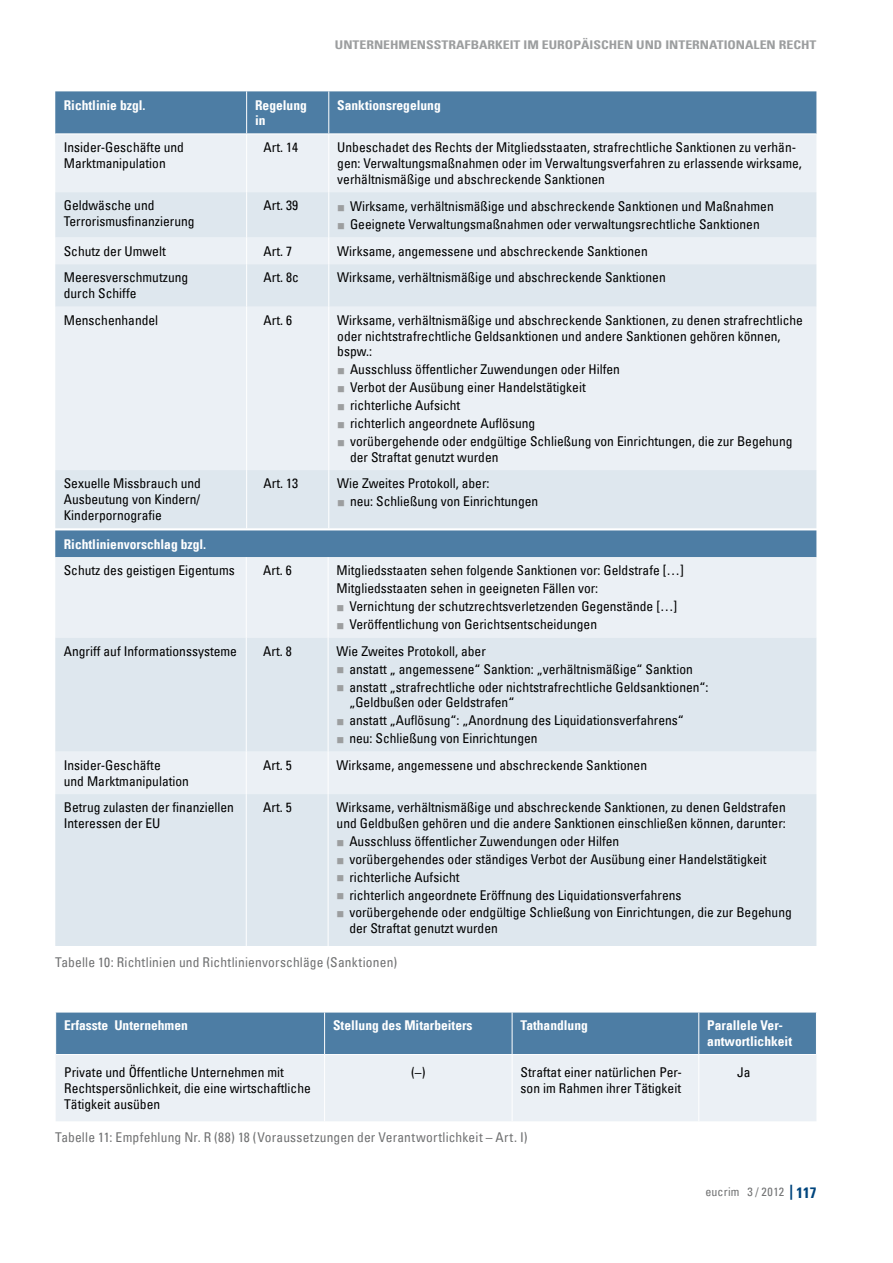
<style>
.page{position:relative;width:893px;height:1263px;background:#fff}
.page>*{position:absolute;margin:0;border:0;box-sizing:border-box;transform-origin:0 0}
.t1{font:condensed 13.5px/15.8px "Univers LT";color:#000}
.t2{font:700 condensed 13.5px/15.8px "Univers LT";color:#fff}
.t3{font:condensed 13.5px "Univers LT";letter-spacing:.015em;color:#707172}
.t4{font:700 condensed 12px "Univers LT";color:#9c9e9f;scale:1.15 1}
.t5{font:condensed 12px "Univers LT";letter-spacing:.015em;color:#707172}
.s1{color:#9c9e9f}
.s2{font-weight:700;font-size:15px;color:#00457d}
</style>
<div class="page">
<div style="left:55px;top:91px;width:761px;height:43px;background:#4d7da4"></div>
<div style="left:55px;top:135px;width:761px;height:57px;background:#ebf0f5"></div>
<svg style="left:55px;top:192px;width:761px;height:336px;background:#e5ecf1"></svg>
<hr style="left:246px;top:91px;width:1px;height:43px;background:#fff">
<hr style="left:328px;top:91px;width:1px;height:43px;background:#fff">
<hr style="left:246px;top:134px;width:1px;height:58px;background:#fff">
<hr style="left:328px;top:134px;width:1px;height:58px;background:#fff">
<hr style="left:246px;top:192px;width:1px;height:45px;background:#fff">
<hr style="left:328px;top:192px;width:1px;height:45px;background:#fff">
<svg style="left:246px;top:237px;width:1px;height:27px"></svg>
<svg style="left:328px;top:237px;width:1px;height:27px"></svg>
<hr style="left:246px;top:264px;width:1px;height:43px;background:#fff">
<hr style="left:328px;top:264px;width:1px;height:43px;background:#fff">
<hr style="left:246px;top:307px;width:1px;height:163px;background:#fff">
<hr style="left:328px;top:307px;width:1px;height:163px;background:#fff">
<hr style="left:246px;top:470px;width:1px;height:58px;background:#fff">
<hr style="left:328px;top:470px;width:1px;height:58px;background:#fff">
<div style="left:55px;top:530px;width:761px;height:27px;background:#4d7da4"></div>
<div style="left:55px;top:557px;width:761px;height:81px;background:#ebf0f5"></div>
<svg style="left:55px;top:638px;width:761px;height:308px;background:#dfe8ee"></svg>
<hr style="left:246px;top:557px;width:1px;height:81px;background:#fff">
<hr style="left:328px;top:557px;width:1px;height:81px;background:#fff">
<hr style="left:246px;top:638px;width:1px;height:114px;background:#fff">
<hr style="left:328px;top:638px;width:1px;height:114px;background:#fff">
<hr style="left:246px;top:752px;width:1px;height:42px;background:#fff">
<hr style="left:328px;top:752px;width:1px;height:42px;background:#fff">
<hr style="left:246px;top:794px;width:1px;height:152px;background:#fff">
<hr style="left:328px;top:794px;width:1px;height:152px;background:#fff">
<div style="left:56px;top:1013px;width:760px;height:41px;background:#4d7da4"></div>
<div style="left:56px;top:1055px;width:760px;height:66px;background:#ebf0f5"></div>
<hr style="left:324px;top:1012px;width:1px;height:42px;background:#fff">
<hr style="left:512px;top:1012px;width:1px;height:42px;background:#fff">
<hr style="left:698px;top:1012px;width:1px;height:42px;background:#fff">
<hr style="left:324px;top:1055px;width:1px;height:66px;background:#fff">
<hr style="left:512px;top:1055px;width:1px;height:66px;background:#fff">
<hr style="left:698px;top:1055px;width:1px;height:66px;background:#fff">
<p class="t4" style="left:335px;top:38px;width:51px">Unternehme</p>
<p class="t4" style="left:417px;top:38px;width:35px">nsstrafbar</p>
<p class="t4" style="left:495px;top:38px;width:48px">keit im eur</p>
<p class="t4" style="left:565px;top:38px;width:29px">opäische</p>
<p class="t4" style="left:624px;top:38px;width:149px">n und internationalen Rech</p>
<p class="t4" style="left:809px;top:38px;width:7px">t</p>
<p class="t2" style="left:64px;top:97px;width:83px">Richtlinie bzgl.</p>
<p class="t2" style="left:255px;top:97px;width:53px">Regelung in</p>
<p class="t2" style="left:337px;top:97px;width:105px">Sanktionsregelung</p>
<p class="t1" style="left:64px;top:139px;width:122px">Insider-Geschäfte und<br>Marktmanipulation</p>
<p class="t1" style="left:264px;top:139px;width:36px">Art. 14</p>
<p class="t1" style="left:337px;top:139px;width:466px">Unbeschadet des Rechts der Mitgliedsstaaten, strafrechtliche Sanktionen zu verhän&shy;gen: Verwaltungsmaßnahmen oder im Verwaltungsverfahren zu erlassende wirksame, verhältnismäßige und abschreckende Sanktionen</p>
<p class="t1" style="left:64px;top:198px;width:132px">Geldwäsche und<br>Terrorismusfinanzierung</p>
<p class="t1" style="left:264px;top:198px;width:36px">Art. 39</p>
<p class="t1" style="left:337px;top:198px;width:438px"><span class="s1">■</span> Wirksame, verhältnismäßige und abschreckende Sanktionen und Maßnahmen</p>
<p class="t1" style="left:337px;top:216px;width:424px"><span class="s1">■</span> Geeignete Verwaltungsmaßnahmen oder verwaltungsrechtliche Sanktionen</p>
<p class="t1" style="left:64px;top:243px;width:103px">Schutz der Umwelt</p>
<p class="t1" style="left:264px;top:243px;width:30px">Art. 7</p>
<p class="t1" style="left:337px;top:243px;width:312px">Wirksame, angemessene und abschreckende Sanktionen</p>
<p class="t1" style="left:64px;top:270px;width:126px">Meeresverschmutzung durch Schiffe</p>
<p class="t1" style="left:264px;top:270px;width:37px">Art. 8c</p>
<p class="t1" style="left:337px;top:270px;width:330px">Wirksame, verhältnismäßige und abschreckende Sanktionen</p>
<p class="t1" style="left:64px;top:312px;width:96px">Menschenhandel</p>
<p class="t1" style="left:264px;top:312px;width:30px">Art. 6</p>
<p class="t1" style="left:337px;top:312px;width:467px">Wirksame, verhältnismäßige und abschreckende Sanktionen, zu denen strafrechtliche oder nichtstrafrechtliche Geldsanktionen und andere Sanktionen gehören können, bspw.:</p>
<p class="t1" style="left:337px;top:361px;width:284px"><span class="s1">■</span> Ausschluss öffentlicher Zuwendungen oder Hilfen</p>
<p class="t1" style="left:337px;top:379px;width:250px"><span class="s1">■</span> Verbot der Ausübung einer Handelstätigkeit</p>
<p class="t1" style="left:337px;top:397px;width:124px"><span class="s1">■</span> richterliche Aufsicht</p>
<p class="t1" style="left:337px;top:415px;width:199px"><span class="s1">■</span> richterlich angeordnete Auflösung</p>
<p class="t1" style="left:350px;top:433px;width:444px;text-indent:-13px"><span class="s1">■</span> vorübergehende oder endgültige Schließung von Einrichtungen, die zur Begehung der Straftat genutzt wurden</p>
<p class="t1" style="left:64px;top:475px;width:139px;text-align:justify">Sexuelle Missbrauch und Ausbeutung von Kindern/ Kinderpornografie</p>
<p class="t1" style="left:264px;top:475px;width:36px">Art. 13</p>
<p class="t1" style="left:337px;top:475px;width:154px">Wie Zweites Protokoll, aber:</p>
<p class="t1" style="left:337px;top:493px;width:202px"><span class="s1">■</span> neu: Schließung von Einrichtungen</p>
<p class="t2" style="left:64px;top:536px;width:144px">Richtlinienvorschlag bzgl.</p>
<p class="t1" style="left:64px;top:563px;width:172px">Schutz des geistigen Eigentums</p>
<p class="t1" style="left:263px;top:563px;width:30px">Art. 6</p>
<p class="t1" style="left:337px;top:561px;width:349px;line-height:17.9px">Mitgliedsstaaten sehen folgende Sanktionen vor: Geldstrafe […]<br>Mitgliedsstaaten sehen in geeigneten Fällen vor:</p>
<p class="t1" style="left:337px;top:598px;width:342px"><span class="s1">■</span> Vernichtung der schutzrechtsverletzenden Gegenstände […]</p>
<p class="t1" style="left:337px;top:616px;width:262px"><span class="s1">■</span> Veröffentlichung von Gerichtsentscheidungen</p>
<p class="t1" style="left:64px;top:643px;width:175px">Angriff auf Informationssysteme</p>
<p class="t1" style="left:263px;top:643px;width:30px">Art. 8</p>
<p class="t1" style="left:337px;top:643px;width:151px">Wie Zweites Protokoll, aber</p>
<p class="t1" style="left:337px;top:661px;width:358px"><span class="s1">■</span> anstatt „ angemessene“ Sanktion: „verhältnismäßige“ Sanktion</p>
<p class="t1" style="left:349px;top:679px;width:361px;text-indent:-13px"><span class="s1">■</span> anstatt „strafrechtliche oder nichtstrafrechtliche Geldsanktionen“: „Geldbußen oder Geldstrafen“</p>
<p class="t1" style="left:337px;top:712px;width:349px"><span class="s1">■</span> anstatt „Auflösung“: „Anordnung des Liquidationsverfahrens“</p>
<p class="t1" style="left:337px;top:730px;width:202px"><span class="s1">■</span> neu: Schließung von Einrichtungen</p>
<p class="t1" style="left:64px;top:757px;width:127px">Insider-Geschäfte<br>und Marktmanipulation</p>
<p class="t1" style="left:263px;top:757px;width:30px">Art. 5</p>
<p class="t1" style="left:337px;top:757px;width:312px">Wirksame, angemessene und abschreckende Sanktionen</p>
<p class="t1" style="left:64px;top:799px;width:172px">Betrug zulasten der finanziellen<br>Interessen der EU</p>
<p class="t1" style="left:263px;top:799px;width:30px">Art. 5</p>
<p class="t1" style="left:337px;top:799px;width:451px">Wirksame, verhältnismäßige und abschreckende Sanktionen, zu denen Geldstrafen und Geldbußen gehören und die andere Sanktionen einschließen können, darunter:</p>
<p class="t1" style="left:337px;top:833px;width:284px"><span class="s1">■</span> Ausschluss öffentlicher Zuwendungen oder Hilfen</p>
<p class="t1" style="left:337px;top:851px;width:431px"><span class="s1">■</span> vorübergehendes oder ständiges Verbot der Ausübung einer Handelstätigkeit</p>
<p class="t1" style="left:337px;top:869px;width:124px"><span class="s1">■</span> richterliche Aufsicht</p>
<p class="t1" style="left:337px;top:887px;width:346px"><span class="s1">■</span> richterlich angeordnete Eröffnung des Liquidationsverfahrens</p>
<p class="t1" style="left:349px;top:905px;width:444px;text-indent:-13px"><span class="s1">■</span> vorübergehende oder endgültige Schließung von Einrichtungen, die zur Begehung der Straftat genutzt wurden</p>
<p class="t3" style="left:55px;top:953px;width:343px">Tabelle 10: Richtlinien und Richtlinienvorschläge (Sanktionen)</p>
<p class="t2" style="left:64px;top:1017px;width:125px">Erfasste Unternehmen</p>
<p class="t2" style="left:333px;top:1017px;width:141px">Stellung des Mitarbeiters</p>
<p class="t2" style="left:521px;top:1017px;width:69px">Tathandlung</p>
<p class="t2" style="left:707px;top:1017px;width:86px">Parallele Ver&shy;antwortlichkeit</p>
<p class="t1" style="left:64px;top:1064px;width:248px">Private und Öffentliche Unternehmen mit<br>Rechtspersönlichkeit, die eine wirtschaftliche<br>Tätigkeit ausüben</p>
<p class="t1" style="left:411px;top:1064px;width:16px">(–)</p>
<p class="t1" style="left:521px;top:1064px;width:163px">Straftat einer natürlichen Per&shy;son im Rahmen ihrer Tätigkeit</p>
<p class="t1" style="left:737px;top:1064px;width:15px">Ja</p>
<p class="t3" style="left:55px;top:1129px;width:474px">Tabelle 11: Empfehlung Nr. R (88) 18 (Voraussetzungen der Verantwortlichkeit – Art. I)</p>
<p class="t5" style="left:705px;top:1184px;width:113px">eucrim 3 / 2012 <span class="s2">| 117</span></p>
</div>
